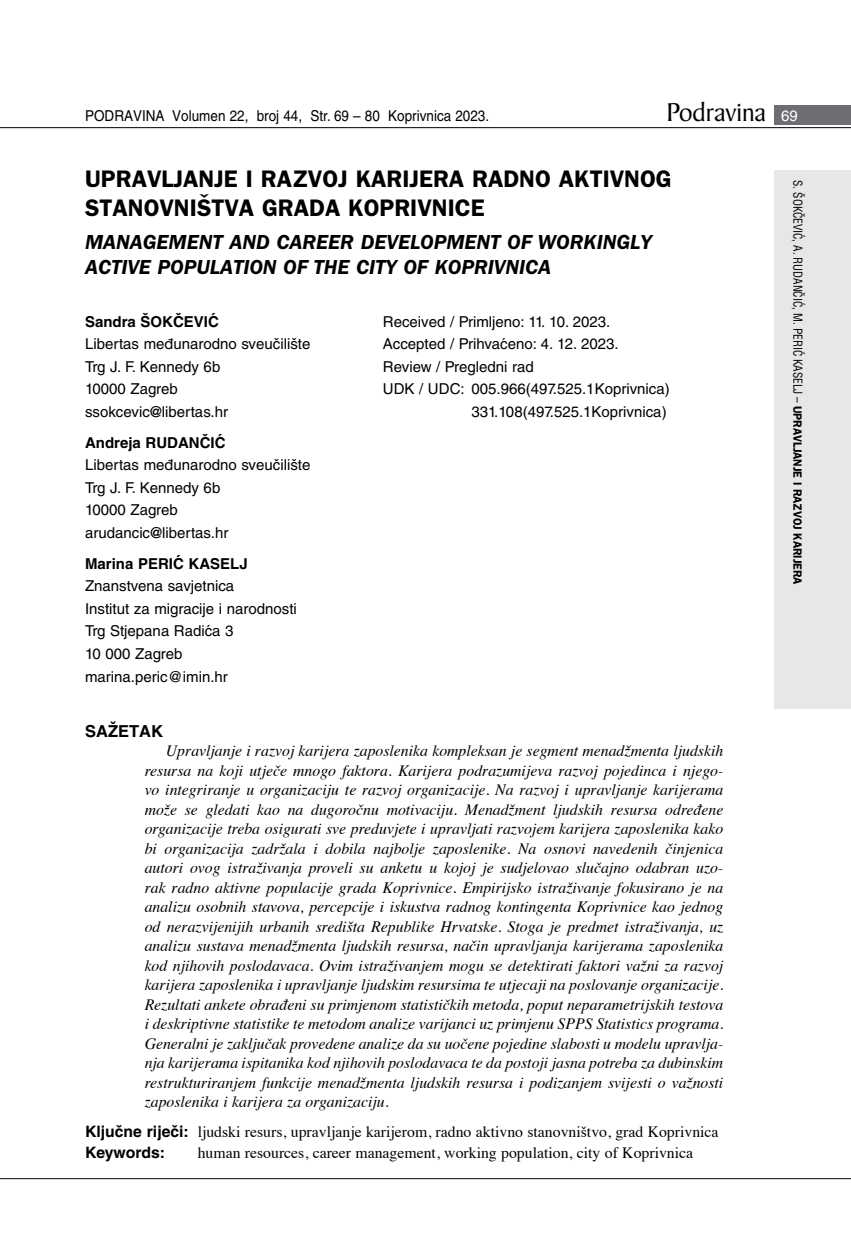
<style>
.page{position:relative;width:851px;height:1234px;background:#fff}
.page>*{position:absolute;margin:0;border:0;box-sizing:border-box;transform-origin:0 0}
.t1{font:27.6px "Baker Signet BT";color:#000}
.t2{font:600 24px/28.8px "ITC Franklin Gothic Skin 29";color:#000}
.t3{font:italic 600 21px/25.2px "ITC Franklin Gothic Skin 29";color:#000}
.t4{font:700 16.5px "Helvetica LT Skin 29";color:#000}
.t5{font:italic 15.75px/19.5px "Times";color:#000;text-align:justify}
.t6{font:15.75px "Times";color:#000}
.t7{font:700 15.75px "Helvetica LT Skin 29";color:#000}
.t8{font:15px/22.5px "Helvetica LT Skin 29";color:#000}
.t9{font:15px "Helvetica LT Skin 29";color:#000;scale:.9 1}
.t10{font:700 15px "Helvetica LT Skin 29";color:#000}
.t11{font:condensed 12px "Helvetica LT Skin 29";letter-spacing:-.005em;color:#000;scale:.95 1}
.s1{font-family:"Helvetica LT Skin 29";font-size:15px;color:#fff}
.s2{font-style:italic}
.s3{font-family:"Helvetica LT Skin 29";font-weight:700}
.s4{font-family:"ITC Franklin Gothic Skin 29";font-weight:600;font-stretch:normal}
</style>
<div class="page">
<div style="left:774px;top:170px;width:76px;height:538px;background:#e6e7e8"></div>
<div style="left:774px;top:105px;width:76px;height:19px;background:#6d6e71"></div>
<hr style="left:0;top:127px;width:850px;height:1px;background:#000">
<hr style="left:0;top:1177px;width:850px;height:1px;background:#000">
<p class="t9" style="left:85px;top:107px;width:450px">PODRAVINA Volumen 22, broj 44, Str. 69 – 80 Koprivnica 2023.</p>
<h1 class="t1" style="left:666px;top:95px;width:133px">Podravina <span class="s1">69</span></h1>
<h2 class="t2" style="left:85px;top:164px;width:588px">UPRAVLJANJE I RAZVOJ KARIJERA RADNO AKTIVNOG<br>STANOVNIŠTVA GRADA KOPRIVNICE</h2>
<h3 class="t3" style="left:85px;top:230px;width:568px">MANAGEMENT AND CAREER DEVELOPMENT OF WORKINGLY<br>ACTIVE POPULATION OF THE CITY OF KOPRIVNICA</h3>
<p class="t10" style="left:85px;top:312px;width:135px">Sandra ŠOKČEVIĆ</p>
<p class="t8" style="left:85px;top:332px;width:227px">Libertas međunarodno sveučilište<br>Trg J. F. Kennedy 6b<br>10000 Zagreb ssokcevic<span class="s2">@</span>libertas.hr</p>
<p class="t10" style="left:85px;top:433px;width:142px">Andreja RUDANČIĆ</p>
<p class="t8" style="left:85px;top:453px;width:227px">Libertas međunarodno sveučilište<br>Trg J. F. Kennedy 6b<br>10000 Zagreb arudancic<span class="s2">@</span>libertas.hr</p>
<p class="t10" style="left:85px;top:554px;width:164px">Marina PERIĆ KASELJ</p>
<p class="t8" style="left:85px;top:574px;width:213px">Znanstvena savjetnica<br>Institut za migracije i narodnosti<br>Trg Stjepana Radića 3<br>10 000 Zagreb marina.peric@imin.hr</p>
<p class="t4" style="left:85px;top:720px;width:79px">SAŽETAK</p>
<p class="t5" style="left:145px;top:740px;width:580px;text-indent:21px">Upravljanje i razvoj karijera zaposlenika kompleksan je segment menadžmenta ljudskih resursa na koji utječe mnogo faktora. Karijera podrazumijeva razvoj pojedinca i njego&shy;vo integriranje u organizaciju te razvoj organizacije. Na razvoj i upravljanje karijerama može se gledati kao na dugoročnu motivaciju. Menadžment ljudskih resursa određene organizacije treba osigurati sve preduvjete i upravljati razvojem karijera zaposlenika kako bi organizacija zadržala i dobila najbolje zaposlenike. Na osnovi navedenih činjenica autori ovog istraživanja proveli su anketu u kojoj je sudjelovao slučajno odabran uzo&shy;rak radno aktivne populacije grada Koprivnice. Empirijsko istraživanje fokusirano je na analizu osobnih stavova, percepcije i iskustva radnog kontingenta Koprivnice kao jednog od nerazvijenijih urbanih središta Republike Hrvatske. Stoga je predmet istraživanja, uz analizu sustava menadžmenta ljudskih resursa, način upravljanja karijerama zaposlenika kod njihovih poslodavaca. Ovim istraživanjem mogu se detektirati faktori važni za razvoj karijera zaposlenika i upravljanje ljudskim resursima te utjecaji na poslovanje organizacije.<br>Rezultati ankete obrađeni su primjenom statističkih metoda, poput neparametrijskih testova i deskriptivne statistike te metodom analize varijanci uz primjenu SPPS Statistics programa.<br>Generalni je zaključak provedene analize da su uočene pojedine slabosti u modelu upravlja&shy;nja karijerama ispitanika kod njihovih poslodavaca te da postoji jasna potreba za dubinskim restrukturiranjem funkcije menadžmenta ljudskih resursa i podizanjem svijesti o važnosti zaposlenika i karijera za organizaciju.</p>
<p class="t6" style="left:85px;top:1116px;width:635px"><span class="s3">Ključne riječi:</span> ljudski resurs, upravljanje karijerom, radno aktivno stanovništvo, grad Koprivnica</p>
<p class="t7" style="left:85px;top:1142px;width:81px">Keywords:</p>
<p class="t6" style="left:198px;top:1137px;width:497px">human resources, career management, working population, city of Koprivnica</p>
<p class="t8" style="left:383px;top:310px;width:229px">Received / Primljeno: 11. 10. 2023.</p>
<p class="t8" style="left:383px;top:332px;width:237px">Accepted / Prihvaćeno: 4. 12. 2023.</p>
<p class="t8" style="left:383px;top:355px;width:152px">Review / Pregledni rad</p>
<p class="t8" style="left:383px;top:377px;width:288px">UDK / UDC: 005.966(497.525.1Koprivnica)</p>
<p class="t8" style="left:471px;top:400px;width:197px">331.108(497.525.1Koprivnica)</p>
<p class="t11" style="left:805px;top:180px;width:427px;rotate:90deg">S. ŠOKČEVIĆ, A. RUDANČIĆ, M. PERIĆ KASELJ – <span class="s4">UPRAVLJANJE I RAZVOJ KARIJERA</span></p>
</div>
